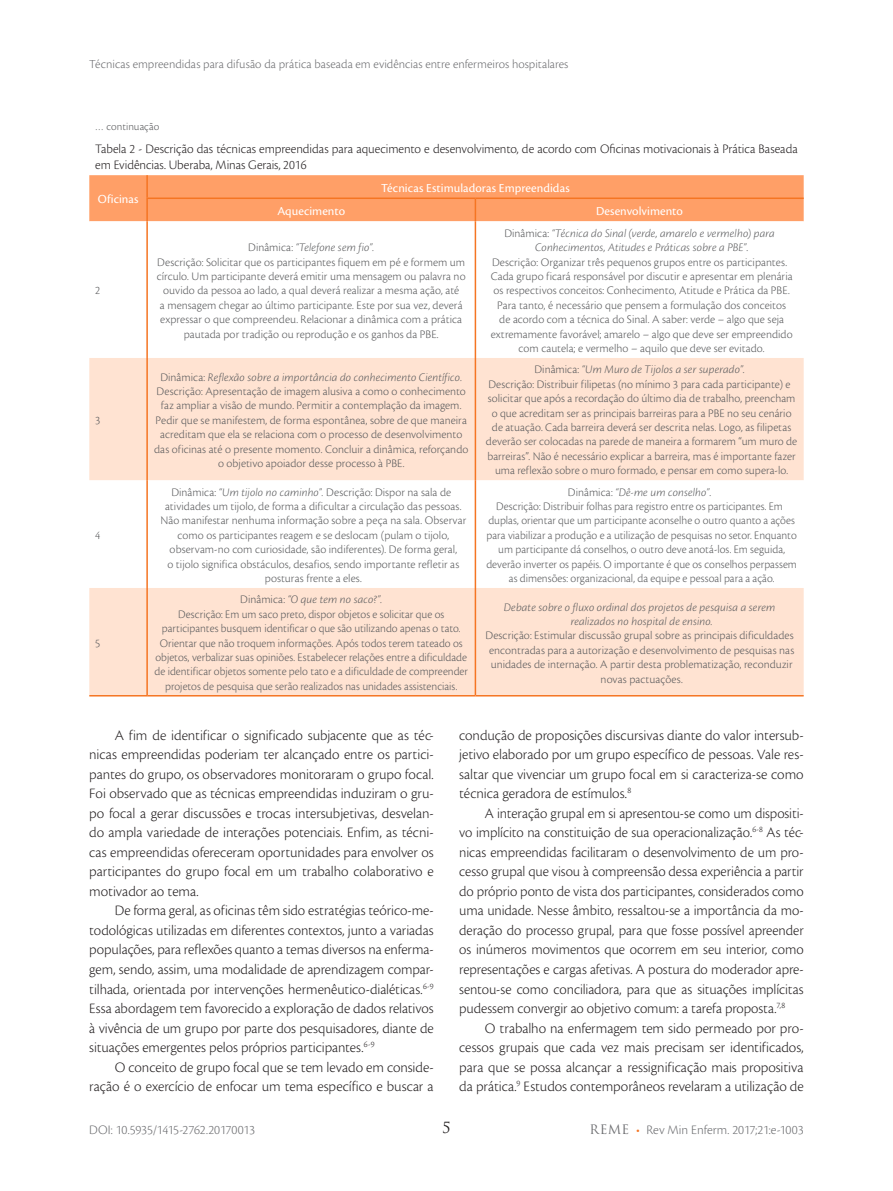
<style>
.page{position:relative;width:893px;height:1191px;background:#fff}
.page>*{position:absolute;margin:0;border:0;box-sizing:border-box;transform-origin:0 0}
.t1{font:300 15px/19.5px "Cronos Pro";letter-spacing:-.005em;color:#231f20;text-align:justify}
.t2{font:15px "Trajan Pro";color:#231f20}
.t3{font:300 13.5px/16.2px "Cronos Pro";color:#231f20}
.t4{font:300 13.5px "Cronos Pro";letter-spacing:-.01em;color:#6c6d70}
.t5{font:300 12.75px "Cronos Pro";letter-spacing:.005em;color:#6c6d70}
.t6{font:12.75px "Cronos Pro";letter-spacing:.005em;color:#fff}
.t7{font:300 12px/14.4px "Cronos Pro";letter-spacing:.005em;color:#57585a;text-align:center}
.t8{font:italic 300 12px/14.4px "Cronos Pro";letter-spacing:.01em;color:#57585a;text-align:center}
.t9{font:300 11.25px "Cronos Pro";letter-spacing:.005em;color:#57585a}
.s1{font-style:italic}
.s2{font-family:"Trajan Pro";font-weight:400;font-size:12.75px}
.s3{color:#f57523}
</style>
<div class="page">
<svg style="left:89px;top:358px;width:715px;height:337px;fill:#ffe3d2"></svg>
<div style="left:89px;top:175px;width:715px;height:46px;background:#ff9f67"></div>
<hr style="left:146px;top:221px;width:2px;height:137px;background:#f57523">
<hr style="left:475px;top:221px;width:1px;height:137px;background:#f57523">
<hr style="left:146px;top:358px;width:2px;height:122px;background:#f57523">
<hr style="left:475px;top:358px;width:1px;height:122px;background:#f57523">
<hr style="left:146px;top:480px;width:2px;height:108px;background:#f57523">
<hr style="left:475px;top:480px;width:1px;height:108px;background:#f57523">
<hr style="left:146px;top:588px;width:2px;height:107px;background:#f57523">
<hr style="left:475px;top:588px;width:1px;height:107px;background:#f57523">
<hr style="left:475px;top:695px;width:329px;height:1px;background:#f57523">
<hr style="left:89px;top:695px;width:58px;height:1px;background:#f57523">
<hr style="left:147px;top:695px;width:328px;height:1px;background:#f57523">
<hr style="left:146px;top:197px;width:329px;height:2px;background:#f57523">
<hr style="left:475px;top:197px;width:329px;height:2px;background:#f57523">
<p class="t5" style="left:89px;top:57px;width:481px">Técnicas empreendidas para difusão da prática baseada em evidências entre enfermeiros hospitalares</p>
<p class="t9" style="left:95px;top:120px;width:66px">… continuação</p>
<p class="t3" style="left:95px;top:141px;width:704px">Tabela 2 - Descrição das técnicas empreendidas para aquecimento e desenvolvimento, de acordo com Oficinas motivacionais à Prática Baseada em Evidências. Uberaba, Minas Gerais, 2016</p>
<p class="t6" style="left:98px;top:192px;width:42px">Oficinas</p>
<p class="t6" style="left:381px;top:180px;width:190px">Técnicas Estimuladoras Empreendidas</p>
<p class="t7" style="left:95px;top:283px;width:7px">2</p>
<p class="t7" style="left:95px;top:413px;width:7px">3</p>
<p class="t7" style="left:95px;top:528px;width:7px">4</p>
<p class="t7" style="left:95px;top:635px;width:7px">5</p>
<p class="t6" style="left:277px;top:203px;width:69px">Aquecimento</p>
<p class="t6" style="left:596px;top:203px;width:88px">Desenvolvimento</p>
<p class="t7" style="left:157px;top:240px;width:310px">Dinâmica: <span class="s1">“Telefone sem fio”.<br></span>Descrição: Solicitar que os participantes fiquem em pé e formem um círculo. Um participante deverá emitir uma mensagem ou palavra no ouvido da pessoa ao lado, a qual deverá realizar a mesma ação, até<br>a mensagem chegar ao último participante. Este por sua vez, deverá expressar o que compreendeu. Relacionar a dinâmica com a prática pautada por tradição ou reprodução e os ganhos da PBE.</p>
<p class="t7" style="left:491px;top:226px;width:303px">Dinâmica: <span class="s1">“Técnica do Sinal (verde, amarelo e vermelho) para Conhecimentos, Atitudes e Práticas sobre a PBE”</span>.<br>Descrição: Organizar três pequenos grupos entre os participantes.<br>Cada grupo ficará responsável por discutir e apresentar em plenária os respectivos conceitos: Conhecimento, Atitude e Prática da PBE.<br>Para tanto, é necessário que pensem a formulação dos conceitos de acordo com a técnica do Sinal. A saber: verde – algo que seja extremamente favorável; amarelo – algo que deve ser empreendido com cautela; e vermelho – aquilo que deve ser evitado.</p>
<p class="t7" style="left:154px;top:369px;width:316px">Dinâmica: <span class="s1">Reflexão sobre a importância do conhecimento Científico.<br></span>Descrição: Apresentação de imagem alusiva a como o conhecimento faz ampliar a visão de mundo. Permitir a contemplação da imagem.<br>Pedir que se manifestem, de forma espontânea, sobre de que maneira acreditam que ela se relaciona com o processo de desenvolvimento das oficinas até o presente momento. Concluir a dinâmica, reforçando o objetivo apoiador desse processo à PBE.</p>
<p class="t7" style="left:486px;top:362px;width:313px">Dinâmica: <span class="s1">“Um Muro de Tijolos a ser superado”</span>.<br>Descrição: Distribuir filipetas (no mínimo 3 para cada participante) e solicitar que após a recordação do último dia de trabalho, preencham o que acreditam ser as principais barreiras para a PBE no seu cenário de atuação. Cada barreira deverá ser descrita nelas. Logo, as filipetas deverão ser colocadas na parede de maneira a formarem “um muro de barreiras”. Não é necessário explicar a barreira, mas é importante fazer uma reflexão sobre o muro formado, e pensar em como supera-lo.</p>
<p class="t7" style="left:160px;top:484px;width:307px">Dinâmica: <span class="s1">“Um tijolo no caminho”.</span> Descrição: Dispor na sala de atividades um tijolo, de forma a dificultar a circulação das pessoas.<br>Não manifestar nenhuma informação sobre a peça na sala. Observar como os participantes reagem e se deslocam (pulam o tijolo, observam-no com curiosidade, são indiferentes). De forma geral,<br>o tijolo significa obstáculos, desafios, sendo importante refletir as posturas frente a eles.</p>
<p class="t7" style="left:486px;top:484px;width:312px">Dinâmica: <span class="s1">“Dê-me um conselho”</span>.<br>Descrição: Distribuir folhas para registro entre os participantes. Em duplas, orientar que um participante aconselhe o outro quanto a ações para viabilizar a produção e a utilização de pesquisas no setor. Enquanto um participante dá conselhos, o outro deve anotá-los. Em seguida, deverão inverter os papéis. O importante é que os conselhos perpassem as dimensões: organizacional, da equipe e pessoal para a ação.</p>
<p class="t7" style="left:155px;top:592px;width:315px">Dinâmica: <span class="s1">“O que tem no saco?”.<br></span>Descrição: Em um saco preto, dispor objetos e solicitar que os participantes busquem identificar o que são utilizando apenas o tato.<br>Orientar que não troquem informações. Após todos terem tateado os objetos, verbalizar suas opiniões. Estabelecer relações entre a dificuldade de identificar objetos somente pelo tato e a dificuldade de compreender projetos de pesquisa que serão realizados nas unidades assistenciais.</p>
<p class="t8" style="left:504px;top:599px;width:273px">Debate sobre o fluxo ordinal dos projetos de pesquisa a serem realizados no hospital de ensino.</p>
<p class="t7" style="left:485px;top:628px;width:310px">Descrição: Estimular discussão grupal sobre as principais dificuldades encontradas para a autorização e desenvolvimento de pesquisas nas unidades de internação. A partir desta problematização, reconduzir novas pactuações.</p>
<p class="t1" style="left:89px;top:725px;width:346px;text-indent:26px">A fim de identificar o significado subjacente que as téc&shy;nicas empreendidas poderiam ter alcançado entre os partici&shy;pantes do grupo, os observadores monitoraram o grupo focal.<br>Foi observado que as técnicas empreendidas induziram o gru&shy;po focal a gerar discussões e trocas intersubjetivas, desvelan&shy;do ampla variedade de interações potenciais. Enfim, as técni&shy;cas empreendidas ofereceram oportunidades para envolver os participantes do grupo focal em um trabalho colaborativo e motivador ao tema.</p>
<p class="t1" style="left:89px;top:901px;width:346px;text-indent:26px">De forma geral, as oficinas têm sido estratégias teórico-me&shy;todológicas utilizadas em diferentes contextos, junto a variadas populações, para reflexões quanto a temas diversos na enferma&shy;gem, sendo, assim, uma modalidade de aprendizagem compar&shy;tilhada, orientada por intervenções hermenêutico-dialéticas.<sup>6-9<br></sup>Essa abordagem tem favorecido a exploração de dados relativos à vivência de um grupo por parte dos pesquisadores, diante de situações emergentes pelos próprios participantes.<sup>6-9</sup></p>
<p class="t1" style="left:89px;top:1057px;width:346px;text-align:right">O conceito de grupo focal que se tem levado em conside&shy;ração é o exercício de enfocar um tema específico e buscar a</p>
<p class="t1" style="left:459px;top:725px;width:346px">condução de proposições discursivas diante do valor intersub&shy;jetivo elaborado por um grupo específico de pessoas. Vale res&shy;saltar que vivenciar um grupo focal em si caracteriza-se como técnica geradora de estímulos.<sup>8</sup></p>
<p class="t1" style="left:459px;top:803px;width:346px;text-indent:26px">A interação grupal em si apresentou-se como um dispositi&shy;vo implícito na constituição de sua operacionalização.<sup>6-8</sup> As téc&shy;nicas empreendidas facilitaram o desenvolvimento de um pro&shy;cesso grupal que visou à compreensão dessa experiência a partir do próprio ponto de vista dos participantes, considerados como uma unidade. Nesse âmbito, ressaltou-se a importância da mo&shy;deração do processo grupal, para que fosse possível apreender os inúmeros movimentos que ocorrem em seu interior, como representações e cargas afetivas. A postura do moderador apre&shy;sentou-se como conciliadora, para que as situações implícitas pudessem convergir ao objetivo comum: a tarefa proposta.<sup>7,8</sup></p>
<p class="t1" style="left:459px;top:1018px;width:346px;text-indent:26px">O trabalho na enfermagem tem sido permeado por pro&shy;cessos grupais que cada vez mais precisam ser identificados, para que se possa alcançar a ressignificação mais propositiva da prática.<sup>9</sup> Estudos contemporâneos revelaram a utilização de</p>
<p class="t2" style="left:442px;top:1118px;width:10px">5</p>
<p class="t4" style="left:89px;top:1121px;width:167px">DOI: 10.5935/1415-2762.20170013</p>
<p class="t4" style="left:589px;top:1121px;width:216px"><span class="s2">REME</span> <span class="s3">•</span> Rev Min Enferm. 2017;21:e-1003</p>
</div>
